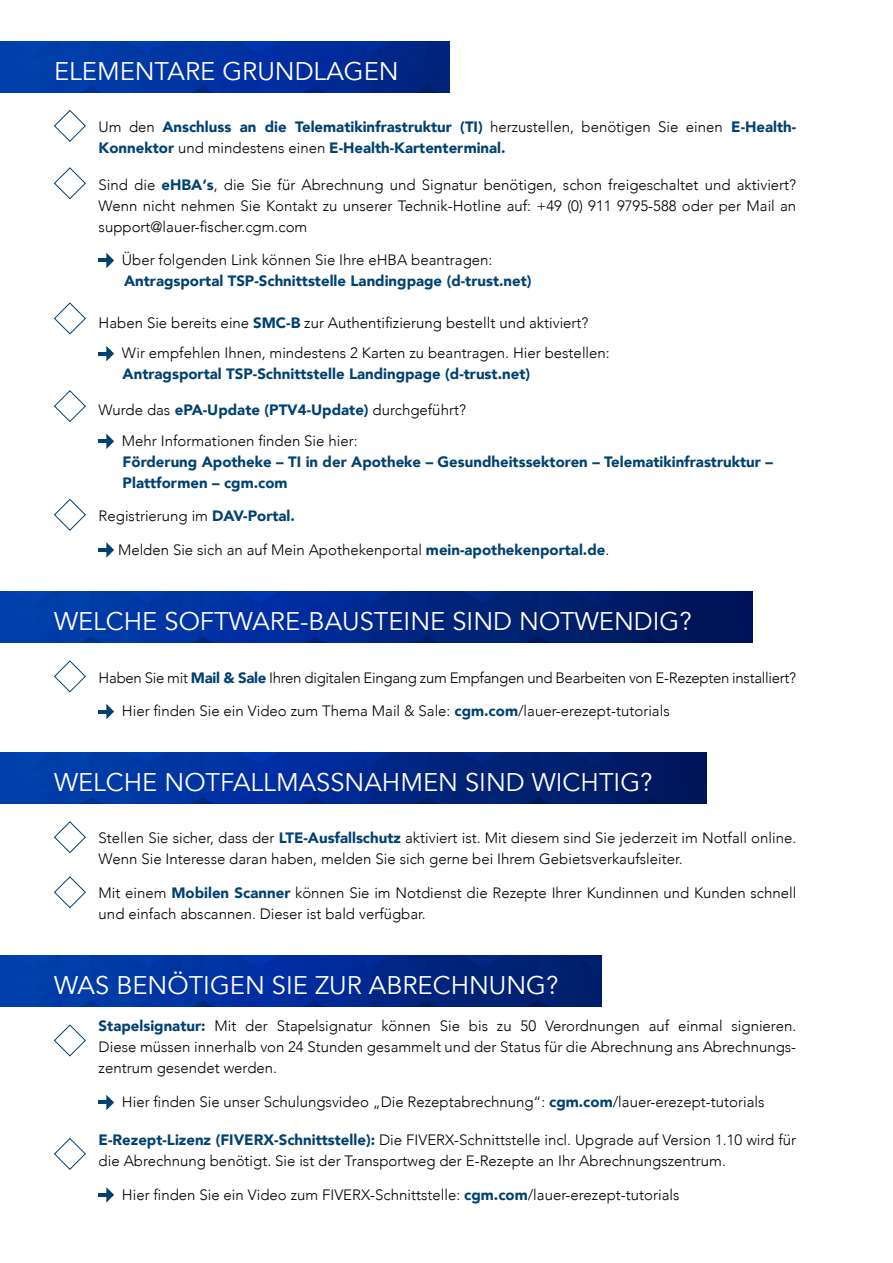
<style>
.page{position:relative;width:893px;height:1263px;background:#fff}
.page>*{position:absolute;margin:0;border:0;box-sizing:border-box;transform-origin:0 0}
.t1{font:25.5px "Avenir";color:#fff}
.t2{font:300 15px/21px "Avenir";color:#000}
.t3{font:900 15px/21px "Avenir";color:#004170}
.t4{font:300 15px "Avenir";letter-spacing:-.02em;color:#000}
.s1{font-weight:300;color:#000}
.s2{font-weight:900;color:#004170}
</style>
<div class="page">
<svg style="left:99px;top:1187px;width:15px;height:16px"></svg>
<svg style="left:99px;top:1095px;width:15px;height:15px"></svg>
<svg style="left:99px;top:253px;width:15px;height:15px"></svg>
<svg style="left:99px;top:346px;width:15px;height:15px"></svg>
<svg style="left:99px;top:434px;width:15px;height:15px"></svg>
<img style="left:0;top:41px;width:449px;height:51px">
<img style="left:0;top:956px;width:601px;height:51px">
<img style="left:0;top:752px;width:707px;height:52px">
<svg style="left:54px;top:110px;width:32px;height:32px"></svg>
<svg style="left:54px;top:1138px;width:32px;height:32px"></svg>
<svg style="left:54px;top:1024px;width:32px;height:33px"></svg>
<svg style="left:54px;top:821px;width:32px;height:33px"></svg>
<svg style="left:54px;top:876px;width:32px;height:33px"></svg>
<svg style="left:54px;top:167px;width:32px;height:33px"></svg>
<svg style="left:54px;top:302px;width:32px;height:33px"></svg>
<svg style="left:54px;top:390px;width:32px;height:33px"></svg>
<svg style="left:99px;top:704px;width:15px;height:15px"></svg>
<img style="left:0;top:592px;width:753px;height:51px">
<svg style="left:54px;top:660px;width:32px;height:33px"></svg>
<svg style="left:99px;top:542px;width:15px;height:16px"></svg>
<svg style="left:54px;top:498px;width:32px;height:33px"></svg>
<h1 class="t1" style="left:54px;top:56px;width:346px">ELEMENTARE GRUNDLAGEN</h1>
<p class="t3" style="left:99px;top:116px;width:699px"><span class="s1">Um den</span> Anschluss an die Telematikinfrastruktur (TI) <span class="s1">herzustellen, benötigen Sie einen</span> E-Health-<br>Konnektor <span class="s1">und mindestens einen</span> E-Health-Kartenterminal.</p>
<p class="t2" style="left:99px;top:174px;width:699px;text-align:justify">Sind die <span class="s2">eHBA‘s</span>, die Sie für Abrechnung und Signatur benötigen, schon freigeschaltet und aktiviert?<br>Wenn nicht nehmen Sie Kontakt zu unserer Technik-Hotline auf: +49 (0) 911 9795-588 oder per Mail an support@lauer-fischer.cgm.com</p>
<p class="t2" style="left:122px;top:250px;width:372px">Über folgenden Link können Sie Ihre eHBA beantragen:</p>
<p class="t3" style="left:124px;top:270px;width:409px">Antragsportal TSP-Schnittstelle Landingpage (d-trust.net)</p>
<p class="t2" style="left:122px;top:307px;width:489px;line-height:30.8px;text-indent:-23px">Haben Sie bereits eine <span class="s2">SMC-B</span> zur Authentifizierung bestellt und aktiviert?<br>Wir empfehlen Ihnen, mindestens 2 Karten zu beantragen. Hier bestellen:</p>
<p class="t3" style="left:123px;top:363px;width:409px">Antragsportal TSP-Schnittstelle Landingpage (d-trust.net)</p>
<p class="t2" style="left:122px;top:395px;width:346px;line-height:30.8px;text-indent:-23px">Wurde das <span class="s2">ePA-Update (PTV4-Update)</span> durchgeführt?<br>Mehr Informationen finden Sie hier:</p>
<p class="t3" style="left:123px;top:451px;width:652px">Förderung Apotheke – TI in der Apotheke – Gesundheitssektoren – Telematikinfrastruktur –<br>Plattformen – cgm.com</p>
<p class="t2" style="left:99px;top:505px;width:198px">Registrierung im <span class="s2">DAV-Portal.</span></p>
<p class="t2" style="left:118px;top:539px;width:493px">Melden Sie sich an auf Mein Apothekenportal <span class="s2">mein-apothekenportal.de</span>.</p>
<h1 class="t1" style="left:54px;top:606px;width:639px">WELCHE SOFTWARE-BAUSTEINE SIND NOTWENDIG?</h1>
<p class="t4" style="left:99px;top:668px;width:699px">Haben Sie mit <span class="s2">Mail &amp; Sale</span> Ihren digitalen Eingang zum Empfangen und Bearbeiten von E-Rezepten installiert?</p>
<p class="t2" style="left:122px;top:701px;width:549px">Hier finden Sie ein Video zum Thema Mail &amp; Sale: <span class="s2">cgm.com</span>/lauer-erezept-tutorials</p>
<h1 class="t1" style="left:54px;top:767px;width:600px">WELCHE NOTFALLMASSNAHMEN SIND WICHTIG?</h1>
<p class="t2" style="left:99px;top:828px;width:699px">Stellen Sie sicher, dass der <span class="s2">LTE-Ausfallschutz</span> aktiviert ist. Mit diesem sind Sie jederzeit im Notfall online.<br>Wenn Sie Interesse daran haben, melden Sie sich gerne bei Ihrem Gebietsverkaufsleiter.</p>
<p class="t2" style="left:99px;top:883px;width:699px">Mit einem <span class="s2">Mobilen Scanner</span> können Sie im Notdienst die Rezepte Ihrer Kundinnen und Kunden schnell und einfach abscannen. Dieser ist bald verfügbar.</p>
<h1 class="t1" style="left:54px;top:970px;width:506px">WAS BENÖTIGEN SIE ZUR ABRECHNUNG?</h1>
<p class="t2" style="left:99px;top:1016px;width:699px;text-align:justify"><span class="s2">Stapelsignatur:</span> Mit der Stapelsignatur können Sie bis zu 50 Verordnungen auf einmal signieren.<br>Diese müssen innerhalb von 24 Stunden gesammelt und der Status für die Abrechnung ans Abrechnungs&shy;zentrum gesendet werden.</p>
<p class="t2" style="left:122px;top:1091px;width:644px">Hier finden Sie unser Schulungsvideo „Die Rezeptabrechnung“: <span class="s2">cgm.com</span>/lauer-erezept-tutorials</p>
<p class="t2" style="left:99px;top:1129px;width:699px"><span class="s2">E-Rezept-Lizenz (FIVERX-Schnittstelle):</span> Die FIVERX-Schnittstelle incl. Upgrade auf Version 1.10 wird für die Abrechnung benötigt. Sie ist der Transportweg der E-Rezepte an Ihr Abrechnungszentrum.</p>
<p class="t2" style="left:122px;top:1184px;width:559px">Hier finden Sie ein Video zum FIVERX-Schnittstelle: <span class="s2">cgm.com</span>/lauer-erezept-tutorials</p>
</div>
